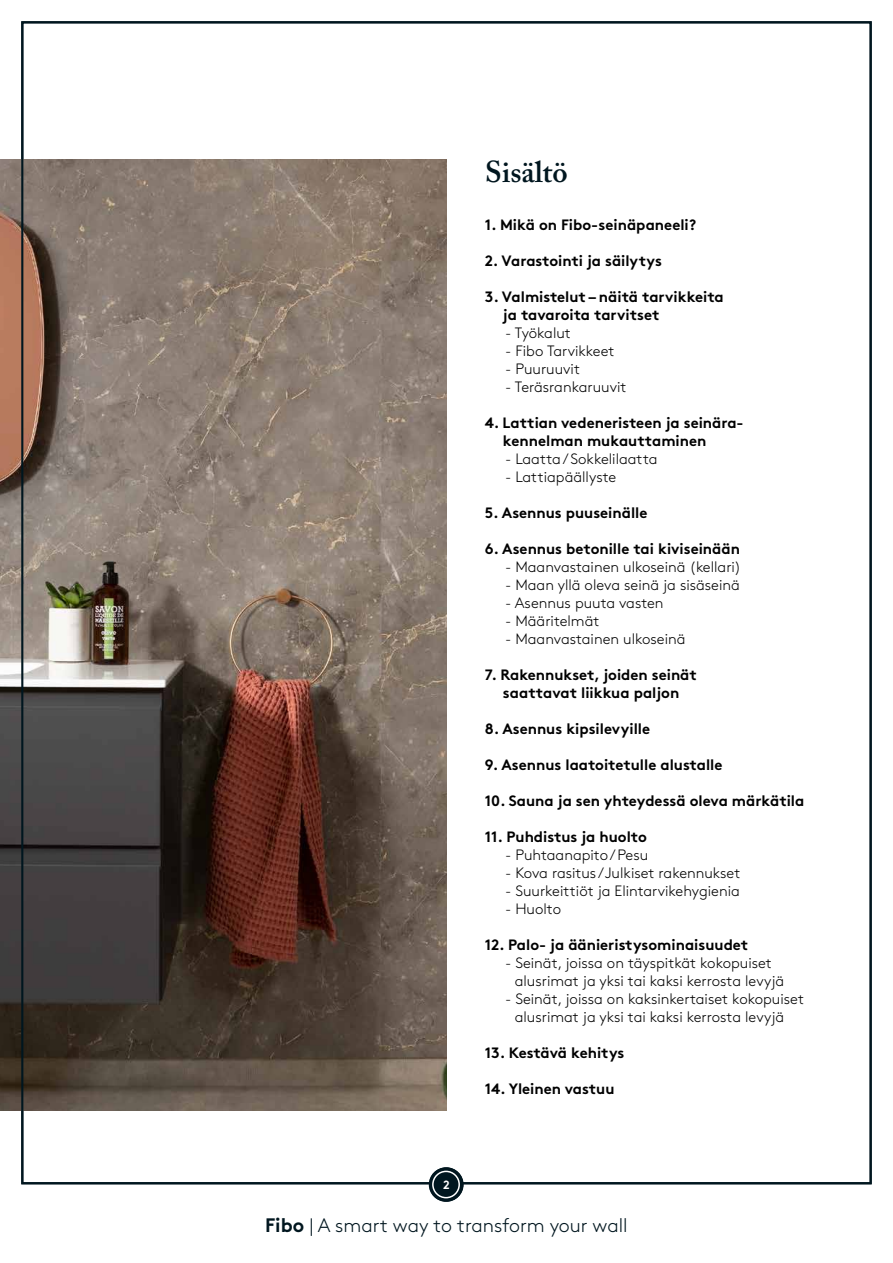
<style>
.page{position:relative;width:893px;height:1263px;background:#fff}
.page>*{position:absolute;margin:0;border:0;box-sizing:border-box;transform-origin:0 0}
.t1{font:600 30px "Adobe Caslon Pro";color:#00161f}
.t2{font:300 19.5px "Brown";color:#00161f}
.t3{font:300 15px/18px "Brown";color:#000}
.t4{font:700 15px/18px "Brown";color:#000}
.t5{font:700 12px "Brown";color:#fff}
.s1{font-weight:700}
</style>
<div class="page">
<svg style="left:429px;top:1167px;width:35px;height:35px"></svg>
<img style="left:0;top:159px;width:446px;height:951px">
<div style="left:429px;top:1167px;width:34px;height:35px;background:#00161f;border-radius:50%"></div>
<div style="left:432px;top:1171px;width:28px;height:27px;border:2px solid #fff;border-radius:50%"></div>
<h1 class="t1" style="left:485px;top:154px;width:84px">Sisältö</h1>
<p class="t5" style="left:443px;top:1175px;width:8px">2</p>
<p class="t4" style="left:485px;top:214px;width:213px">1. Mikä on Fibo-seinäpaneeli?</p>
<p class="t4" style="left:485px;top:250px;width:179px">2. Varastointi ja säilytys</p>
<p class="t4" style="left:503px;top:286px;width:222px;text-indent:-18px">3. Valmistelut – näitä tarvikkeita ja tavaroita tarvitset</p>
<p class="t3" style="left:505px;top:322px;width:67px">- Työkalut</p>
<p class="t3" style="left:505px;top:340px;width:111px">- Fibo Tarvikkeet</p>
<p class="t3" style="left:505px;top:358px;width:76px">- Puuruuvit</p>
<p class="t3" style="left:505px;top:376px;width:123px">- Teräsrankaruuvit</p>
<p class="t4" style="left:503px;top:412px;width:242px;text-indent:-18px">4. Lattian vedeneristeen ja seinära&shy;kennelman mukauttaminen</p>
<p class="t3" style="left:505px;top:448px;width:154px">- Laatta / Sokkelilaatta</p>
<p class="t3" style="left:505px;top:466px;width:113px">- Lattiapäällyste</p>
<p class="t4" style="left:485px;top:502px;width:164px">5. Asennus puuseinälle</p>
<p class="t4" style="left:485px;top:538px;width:257px">6. Asennus betonille tai kiviseinään</p>
<p class="t3" style="left:505px;top:556px;width:238px">- Maanvastainen ulkoseinä (kellari)</p>
<p class="t3" style="left:505px;top:574px;width:236px">- Maan yllä oleva seinä ja sisäseinä</p>
<p class="t3" style="left:505px;top:592px;width:160px">- Asennus puuta vasten</p>
<p class="t3" style="left:505px;top:610px;width:96px">- Määritelmät</p>
<p class="t3" style="left:505px;top:628px;width:182px">- Maanvastainen ulkoseinä</p>
<p class="t4" style="left:485px;top:664px;width:214px;text-align:center">7. Rakennukset, joiden seinät saattavat liikkua paljon</p>
<p class="t4" style="left:485px;top:718px;width:167px">8. Asennus kipsilevyille</p>
<p class="t4" style="left:485px;top:754px;width:239px">9. Asennus laatoitetulle alustalle</p>
<p class="t4" style="left:485px;top:790px;width:321px">10. Sauna ja sen yhteydessä oleva märkätila</p>
<p class="t4" style="left:485px;top:826px;width:164px">11. Puhdistus ja huolto</p>
<p class="t3" style="left:505px;top:844px;width:145px">- Puhtaanapito / Pesu</p>
<p class="t3" style="left:505px;top:862px;width:237px">- Kova rasitus / Julkiset rakennukset</p>
<p class="t3" style="left:505px;top:880px;width:236px">- Suurkeittiöt ja Elintarvikehygienia</p>
<p class="t3" style="left:505px;top:898px;width:58px">- Huolto</p>
<p class="t4" style="left:485px;top:934px;width:265px">12. Palo- ja äänieristysominaisuudet</p>
<p class="t3" style="left:515px;top:952px;width:271px;text-indent:-10px">- Seinät, joissa on täyspitkät kokopuiset alusrimat ja yksi tai kaksi kerrosta levyjä</p>
<p class="t3" style="left:515px;top:988px;width:291px;text-indent:-10px">- Seinät, joissa on kaksinkertaiset kokopuiset alusrimat ja yksi tai kaksi kerrosta levyjä</p>
<p class="t4" style="left:485px;top:1042px;width:141px">13. Kestävä kehitys</p>
<p class="t4" style="left:485px;top:1078px;width:131px">14. Yleinen vastuu</p>
<h2 class="t2" style="left:265px;top:1210px;width:364px"><span class="s1">Fibo</span> | A smart way to transform your wall</h2>
</div>
